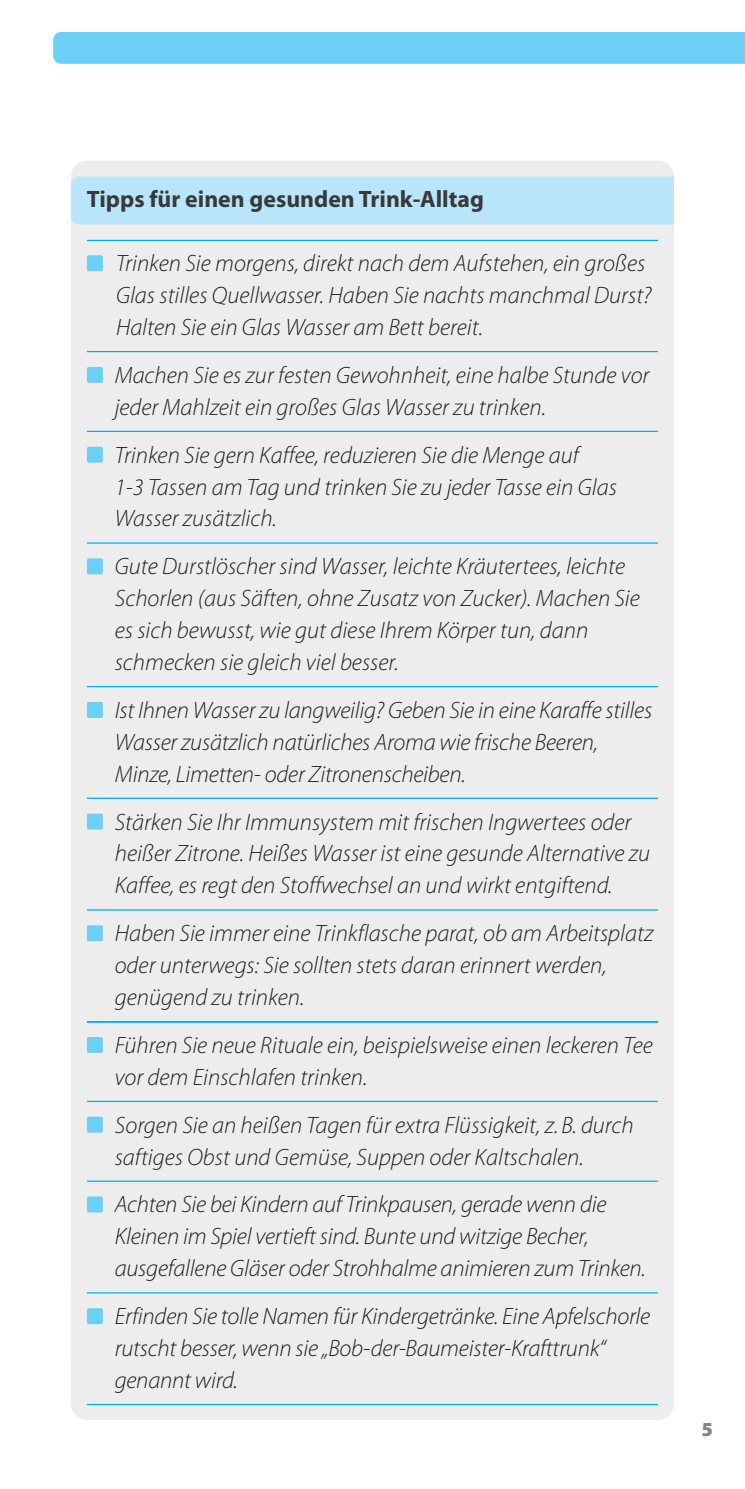
<style>
.page{position:relative;width:745px;height:1489px;background:#fff}
.page>*{position:absolute;margin:0;border:0;box-sizing:border-box;transform-origin:0 0}
.t1{font:italic 300 23.75px/32px "Myriad Pro";color:#231f20}
.t2{font:700 23.75px "Myriad Pro";color:#363a3b}
.t3{font:900 20px "Myriad Pro";color:#808285}
</style>
<div class="page">
<div style="left:53px;top:32px;width:691px;height:32px;background:#6bcff6"></div>
<div style="left:71px;top:161px;width:602px;height:1131px;background:#ecedec"></div>
<div style="left:71px;top:176px;width:602px;height:48px;background:#b9e5fa"></div>
<div style="left:71px;top:1292px;width:602px;height:127px;background:#ecedec"></div>
<hr style="left:87px;top:240px;width:570px;height:1px;background:#00aeef">
<hr style="left:87px;top:351px;width:570px;height:1px;background:#00aeef">
<hr style="left:87px;top:431px;width:570px;height:1px;background:#00aeef">
<hr style="left:87px;top:542px;width:570px;height:1px;background:#00aeef">
<hr style="left:87px;top:686px;width:570px;height:1px;background:#00aeef">
<hr style="left:87px;top:797px;width:570px;height:1px;background:#00aeef">
<hr style="left:87px;top:909px;width:570px;height:1px;background:#00aeef">
<hr style="left:87px;top:1020px;width:570px;height:2px;background:#00aeef">
<hr style="left:87px;top:1100px;width:570px;height:1px;background:#00aeef">
<hr style="left:87px;top:1180px;width:570px;height:1px;background:#00aeef">
<hr style="left:87px;top:1292px;width:570px;height:1px;background:#00aeef">
<hr style="left:87px;top:1403px;width:570px;height:1px;background:#00aeef">
<div style="left:87px;top:255px;width:16px;height:16px;background:#6bcff6;border-radius:2px"></div>
<div style="left:87px;top:367px;width:16px;height:16px;background:#6bcff6;border-radius:2px"></div>
<div style="left:87px;top:446px;width:16px;height:16px;background:#6bcff6;border-radius:2px"></div>
<div style="left:87px;top:558px;width:16px;height:16px;background:#6bcff6;border-radius:2px"></div>
<div style="left:87px;top:702px;width:16px;height:16px;background:#6bcff6;border-radius:2px"></div>
<div style="left:87px;top:813px;width:16px;height:16px;background:#6bcff6;border-radius:2px"></div>
<div style="left:87px;top:925px;width:16px;height:16px;background:#6bcff6;border-radius:2px"></div>
<div style="left:87px;top:1036px;width:16px;height:16px;background:#6bcff6;border-radius:2px"></div>
<div style="left:87px;top:1116px;width:16px;height:16px;background:#6bcff6;border-radius:2px"></div>
<div style="left:87px;top:1196px;width:16px;height:16px;background:#6bcff6;border-radius:2px"></div>
<div style="left:87px;top:1307px;width:16px;height:16px;background:#6bcff6;border-radius:2px"></div>
<p class="t2" style="left:87px;top:186px;width:398px">Tipps für einen gesunden Trink-Alltag</p>
<p class="t1" style="left:116px;top:248px;width:536px">Trinken Sie morgens, direkt nach dem Aufstehen, ein großes<br>Glas stilles Quellwasser. Haben Sie nachts manchmal Durst?<br>Halten Sie ein Glas Wasser am Bett bereit.</p>
<p class="t1" style="left:115px;top:359px;width:535px">Machen Sie es zur festen Gewohnheit, eine halbe Stunde vor jeder Mahlzeit ein großes Glas Wasser zu trinken.</p>
<p class="t1" style="left:115px;top:439px;width:503px">Trinken Sie gern Kaffee, reduzieren Sie die Menge auf<br>1-3 Tassen am Tag und trinken Sie zu jeder Tasse ein Glas<br>Wasser zusätzlich.</p>
<p class="t1" style="left:115px;top:551px;width:526px">Gute Durstlöscher sind Wasser, leichte Kräutertees, leichte Schorlen (aus Säften, ohne Zusatz von Zucker). Machen Sie es sich bewusst, wie gut diese Ihrem Körper tun, dann schmecken sie gleich viel besser.</p>
<p class="t1" style="left:115px;top:694px;width:538px">Ist Ihnen Wasser zu langweilig? Geben Sie in eine Karaffe stilles<br>Wasser zusätzlich natürliches Aroma wie frische Beeren,<br>Minze, Limetten- oder Zitronenscheiben.</p>
<p class="t1" style="left:115px;top:806px;width:536px">Stärken Sie Ihr Immunsystem mit frischen Ingwertees oder heißer Zitrone. Heißes Wasser ist eine gesunde Alternative zu<br>Kaffee, es regt den Stoffwechsel an und wirkt entgiftend.</p>
<p class="t1" style="left:115px;top:917px;width:539px">Haben Sie immer eine Trinkflasche parat, ob am Arbeitsplatz oder unterwegs: Sie sollten stets daran erinnert werden, genügend zu trinken.</p>
<p class="t1" style="left:115px;top:1029px;width:539px">Führen Sie neue Rituale ein, beispielsweise einen leckeren Tee vor dem Einschlafen trinken.</p>
<p class="t1" style="left:115px;top:1109px;width:520px">Sorgen Sie an heißen Tagen für extra Flüssigkeit, z. B. durch saftiges Obst und Gemüse, Suppen oder Kaltschalen.</p>
<p class="t1" style="left:115px;top:1189px;width:532px">Achten Sie bei Kindern auf Trinkpausen, gerade wenn die<br>Kleinen im Spiel vertieft sind. Bunte und witzige Becher, ausgefallene Gläser oder Strohhalme animieren zum Trinken.</p>
<p class="t1" style="left:115px;top:1300px;width:536px">Erfinden Sie tolle Namen für Kindergetränke. Eine Apfelschorle rutscht besser, wenn sie „Bob-der-Baumeister-Krafttrunk“ genannt wird.</p>
<p class="t3" style="left:701px;top:1417px;width:13px">5</p>
</div>
